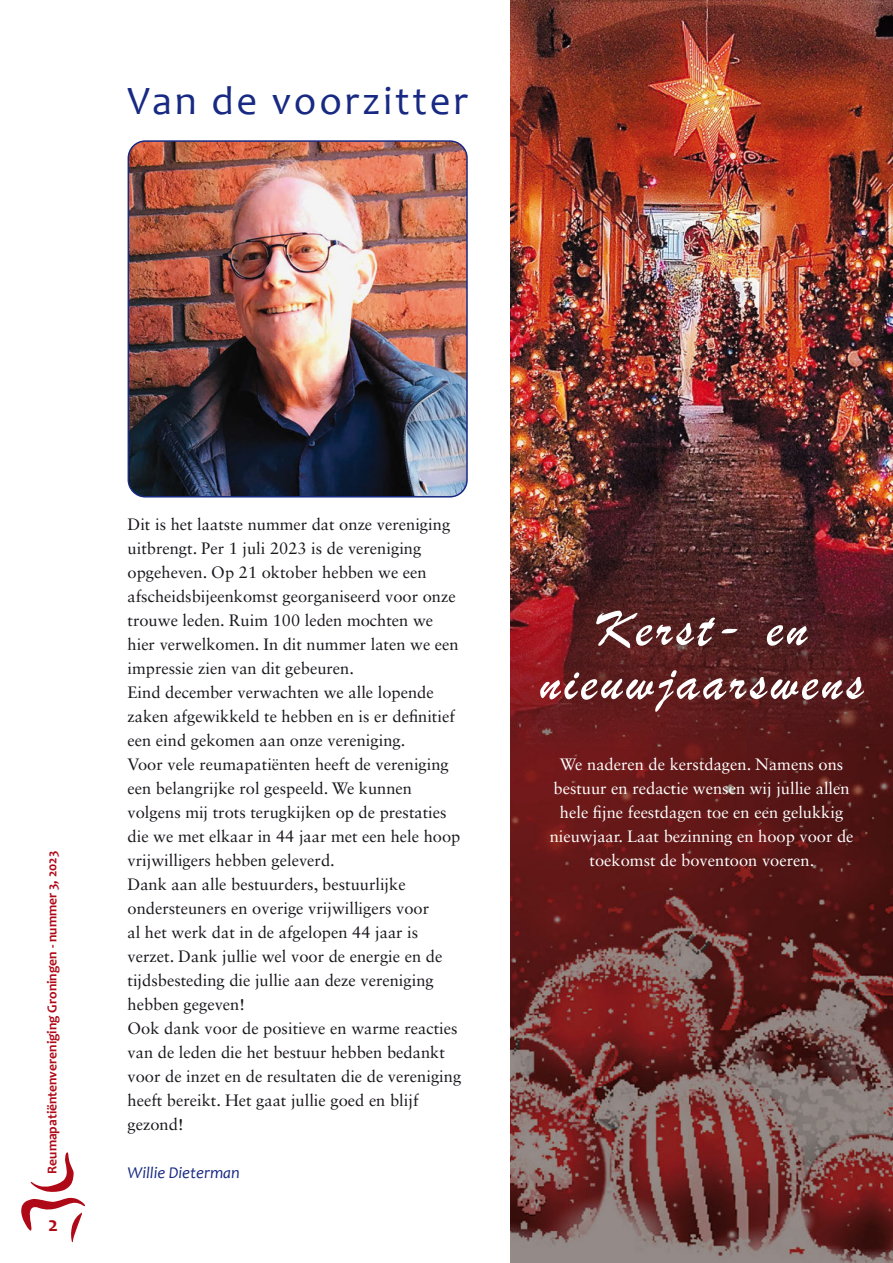
<style>
.page{position:relative;width:893px;height:1263px;background:#fff}
.page>*{position:absolute;margin:0;border:0;box-sizing:border-box;transform-origin:0 0}
.t1{font:55.5px/54px "Brush Script";letter-spacing:.07em;color:#fff;text-align:center}
.t2{font:40.5px "Candara";letter-spacing:.07em;color:#172983}
.t3{font:700 21px "Candara";color:#af0917}
.t4{font:16.5px/24px "Sabon LT Std";color:#1a171c}
.t5{font:16.5px/24px "Sabon LT Std";color:#fff;text-align:center}
.t6{font:italic 16.5px "Candara";color:#172983}
.t7{font:700 13.5px "Candara";color:#af0917}
</style>
<div class="page">
<img style="left:510px;top:753px;width:383px;height:510px">
<img style="left:510px;top:0;width:383px;height:753px">
<img style="left:128px;top:143px;width:337px;height:354px">
<div style="left:128px;top:140px;width:340px;height:357px;border:2px solid #172983;border-radius:17px"></div>
<svg style="left:21px;top:1152px;width:64px;height:90px"></svg>
<h2 class="t2" style="left:128px;top:76px;width:342px">Van de voorzitter</h2>
<p class="t7" style="left:44px;top:1174px;width:324px;rotate:-90deg">Reumapatiëntenvereniging Groningen - nummer 3, 2023</p>
<p class="t3" style="left:48px;top:1211px;width:12px">2</p>
<p class="t4" style="left:128px;top:512px;width:335px">Dit is het laatste nummer dat onze vereniging uitbrengt. Per 1 juli 2023 is de vereniging opgeheven. Op 21 oktober hebben we een afscheidsbijeenkomst georganiseerd voor onze trouwe leden. Ruim 100 leden mochten we hier verwelkomen. In dit nummer laten we een impressie zien van dit gebeuren.<br>Eind december verwachten we alle lopende zaken afgewikkeld te hebben en is er definitief een eind gekomen aan onze vereniging.<br>Voor vele reumapatiënten heeft de vereniging een belangrijke rol gespeeld. We kunnen volgens mij trots terugkijken op de prestaties die we met elkaar in 44 jaar met een hele hoop vrijwilligers hebben geleverd.<br>Dank aan alle bestuurders, bestuurlijke ondersteuners en overige vrijwilligers voor<br>al het werk dat in de afgelopen 44 jaar is verzet. Dank jullie wel voor de energie en de tijdsbesteding die jullie aan deze vereniging hebben gegeven!<br>Ook dank voor de positieve en warme reacties van de leden die het bestuur hebben bedankt voor de inzet en de resultaten die de vereniging heeft bereikt. Het gaat jullie goed en blijf gezond!</p>
<p class="t6" style="left:128px;top:1162px;width:114px">Willie Dieterman</p>
<h1 class="t1" style="left:540px;top:602px;width:325px">Kerst- en nieuwjaarswens</h1>
<p class="t5" style="left:550px;top:752px;width:305px">We naderen de kerstdagen. Namens ons bestuur en redactie wensen wij jullie allen hele fijne feestdagen toe en een gelukkig nieuwjaar. Laat bezinning en hoop voor de toekomst de boventoon voeren.</p>
</div>
